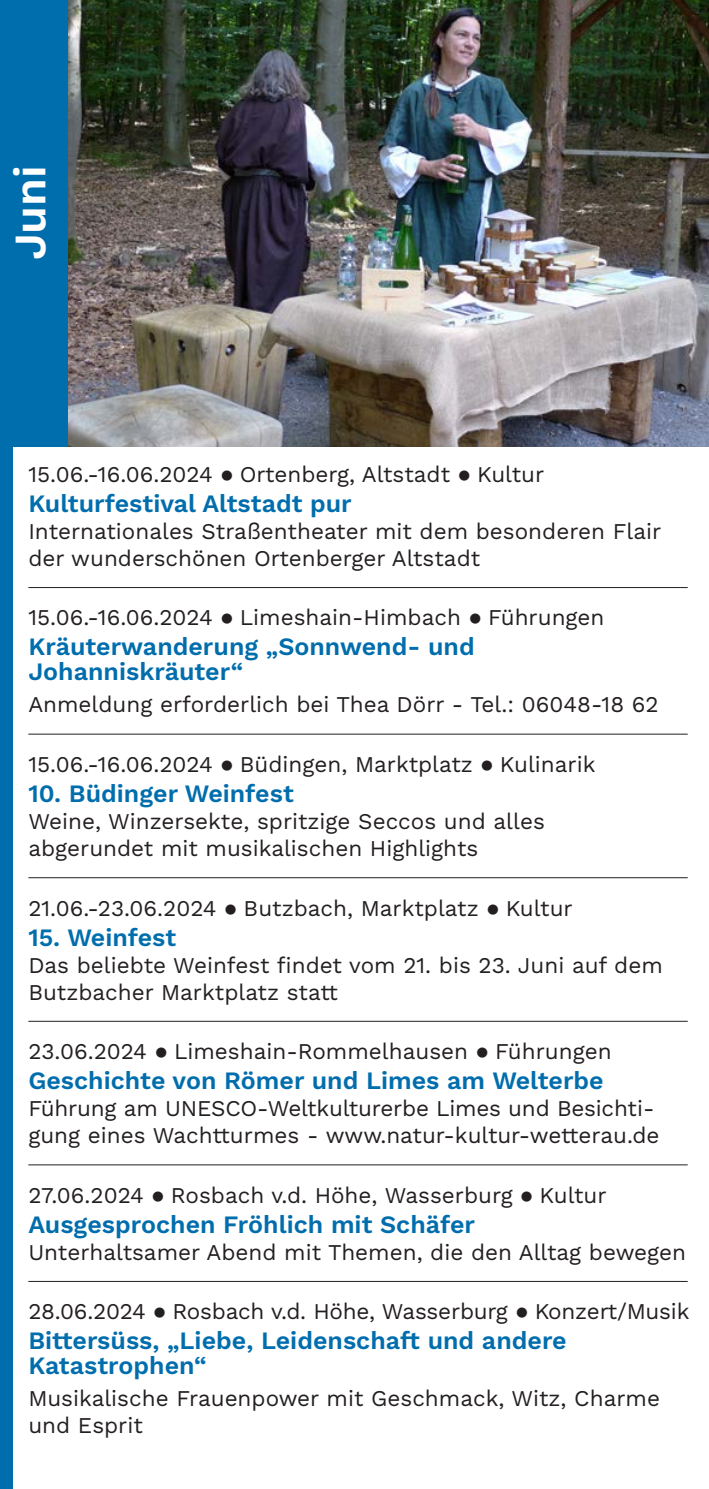
<style>
.page{position:relative;width:709px;height:1489px;background:#fff}
.page>*{position:absolute;margin:0;border:0;box-sizing:border-box;transform-origin:0 0}
.t1{font:600 45px "Work Sans";color:#fff}
.t2{font:600 25px/25px "Work Sans";color:#006dad}
.t3{font:22.5px/27px "Work Sans";color:#231f20}
</style>
<div class="page">
<img style="left:67px;top:0;width:642px;height:446px">
<div style="left:0;top:0;width:67px;height:446px;background:#006dad"></div>
<div style="left:0;top:446px;width:12px;height:1042px;background:#006dad"></div>
<hr style="left:708px;top:445px;width:1px;height:1043px;background:#006dad">
<hr style="left:28px;top:587px;width:659px;height:1px;background:#231f20">
<hr style="left:28px;top:733px;width:659px;height:1px;background:#231f20">
<hr style="left:28px;top:877px;width:659px;height:1px;background:#231f20">
<hr style="left:28px;top:1020px;width:659px;height:1px;background:#231f20">
<hr style="left:28px;top:1164px;width:659px;height:1px;background:#231f20">
<hr style="left:28px;top:1280px;width:659px;height:1px;background:#231f20">
<p class="t1" style="left:-4px;top:260px;width:97px;rotate:-90deg">Juni</p>
<p class="t3" style="left:28px;top:459px;width:517px">15.06.-16.06.2024 ● Ortenberg, Altstadt ● Kultur</p>
<p class="t2" style="left:28px;top:490px;width:325px">Kulturfestival Altstadt pur</p>
<p class="t3" style="left:28px;top:516px;width:634px">Internationales Straßentheater mit dem besonderen Flair der wunderschönen Ortenberger Altstadt</p>
<p class="t3" style="left:28px;top:603px;width:577px">15.06.-16.06.2024 ● Limeshain-Himbach ● Führungen</p>
<p class="t2" style="left:28px;top:633px;width:448px">Kräuterwanderung „Sonnwend- und<br>Johanniskräuter“</p>
<p class="t3" style="left:28px;top:690px;width:632px">Anmeldung erforderlich bei Thea Dörr - Tel.: 06048-18 62</p>
<p class="t3" style="left:28px;top:749px;width:568px">15.06.-16.06.2024 ● Büdingen, Marktplatz ● Kulinarik</p>
<p class="t2" style="left:28px;top:780px;width:267px">10. Büdinger Weinfest</p>
<p class="t3" style="left:28px;top:806px;width:518px">Weine, Winzersekte, spritzige Seccos und alles abgerundet mit musikalischen Highlights</p>
<p class="t3" style="left:28px;top:893px;width:546px">21.06.-23.06.2024 ● Butzbach, Marktplatz ● Kultur</p>
<p class="t2" style="left:28px;top:923px;width:149px">15. Weinfest</p>
<p class="t3" style="left:28px;top:950px;width:636px">Das beliebte Weinfest findet vom 21. bis 23. Juni auf dem<br>Butzbacher Marktplatz statt</p>
<p class="t3" style="left:28px;top:1036px;width:585px">23.06.2024 ● Limeshain-Rommelhausen ● Führungen</p>
<p class="t2" style="left:28px;top:1067px;width:577px">Geschichte von Römer und Limes am Welterbe</p>
<p class="t3" style="left:28px;top:1093px;width:632px">Führung am UNESCO-Weltkulturerbe Limes und Besichti&shy;gung eines Wachtturmes - www.natur-kultur-wetterau.de</p>
<p class="t3" style="left:28px;top:1180px;width:580px">27.06.2024 ● Rosbach v.d. Höhe, Wasserburg ● Kultur</p>
<p class="t2" style="left:28px;top:1210px;width:448px">Ausgesprochen Fröhlich mit Schäfer</p>
<p class="t3" style="left:28px;top:1237px;width:659px">Unterhaltsamer Abend mit Themen, die den Alltag bewegen</p>
<p class="t3" style="left:28px;top:1296px;width:662px">28.06.2024 ● Rosbach v.d. Höhe, Wasserburg ● Konzert/Musik</p>
<p class="t2" style="left:28px;top:1327px;width:540px">Bittersüss, „Liebe, Leidenschaft und andere<br>Katastrophen“</p>
<p class="t3" style="left:28px;top:1383px;width:633px">Musikalische Frauenpower mit Geschmack, Witz, Charme und Esprit</p>
</div>
